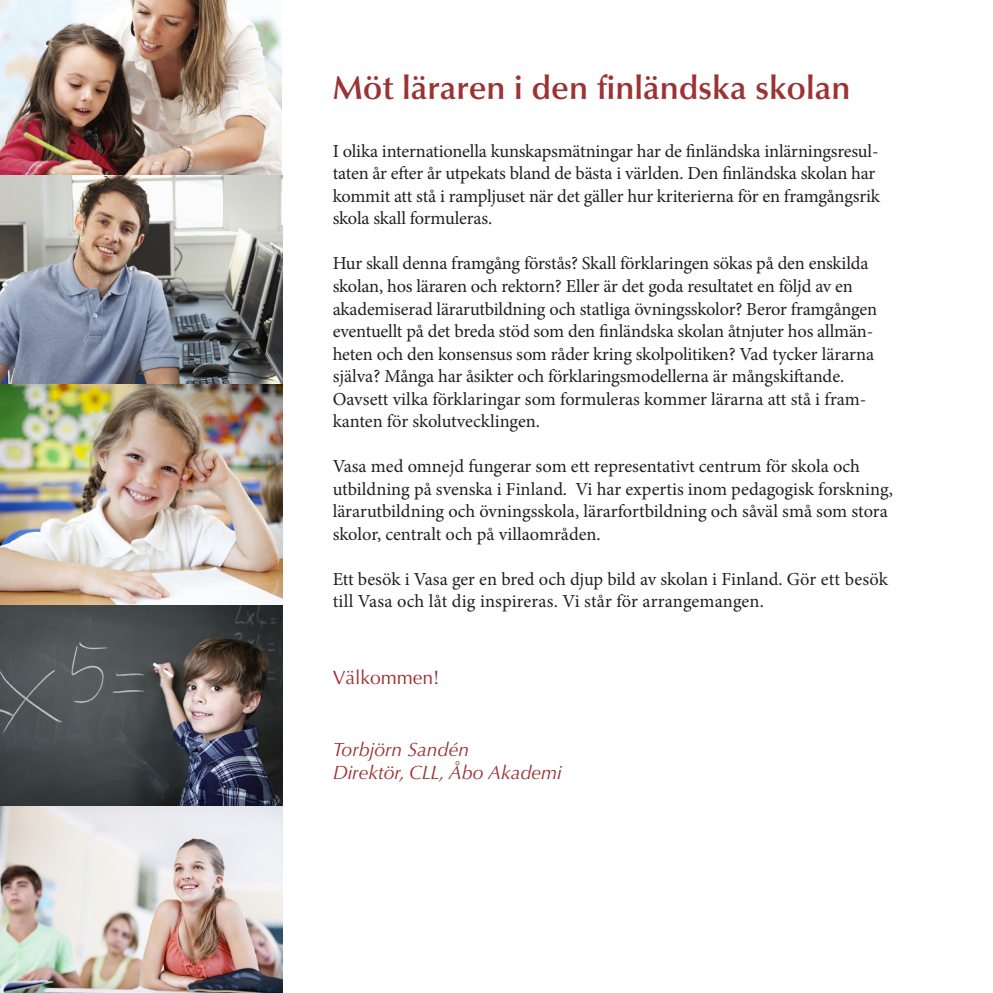
<style>
.page{position:relative;width:993px;height:993px;background:#fff}
.page>*{position:absolute;margin:0;border:0;box-sizing:border-box;transform-origin:0 0}
.Kursnamn{font:600 33.25px "Optima";color:#9b3233}
.t1{font:italic 19.25px "Optima";color:#9b3233}
.Kolumnrubrik{font:19.25px "Optima";color:#9b3233}
.t2{font:18.38px/22.6px "Minion Pro";letter-spacing:-.01em;color:#231f20}
</style>
<div class="page">
<img style="left:0;top:175px;width:283px;height:817px">
<img style="left:0;top:0;width:281px;height:186px">
<p class="Kursnamn" style="left:332px;top:68px;width:519px">Möt läraren i den finländska skolan</p>
<p class="t2" style="left:332px;top:140px;width:548px">I olika internationella kunskapsmätningar har de finländska inlärningsresul&shy;taten år efter år utpekats bland de bästa i världen. Den finländska skolan har kommit att stå i rampljuset när det gäller hur kriterierna för en framgångsrik skola skall formuleras.</p>
<p class="t2" style="left:332px;top:252px;width:537px">Hur skall denna framgång förstås? Skall förklaringen sökas på den enskilda skolan, hos läraren och rektorn? Eller är det goda resultatet en följd av en</p>
<p class="t2" style="left:332px;top:297px;width:546px">akademiserad lärarutbildning och statliga övningsskolor? Beror framgången eventuellt på det breda stöd som den finländska skolan åtnjuter hos allmän&shy;heten och den konsensus som råder kring skolpolitiken? Vad tycker lärarna själva? Många har åsikter och förklaringsmodellerna är mångskiftande.</p>
<p class="t2" style="left:332px;top:387px;width:535px">Oavsett vilka förklaringar som formuleras kommer lärarna att stå i fram&shy;kanten för skolutvecklingen.</p>
<p class="t2" style="left:332px;top:455px;width:561px">Vasa med omnejd fungerar som ett representativt centrum för skola och utbildning på svenska i Finland. Vi har expertis inom pedagogisk forskning, lärarutbildning och övningsskola, lärarfortbildning och såväl små som stora skolor, centralt och på villaområden.</p>
<p class="t2" style="left:332px;top:567px;width:556px">Ett besök i Vasa ger en bred och djup bild av skolan i Finland. Gör ett besök till Vasa och låt dig inspireras. Vi står för arrangemangen.</p>
<p class="Kolumnrubrik" style="left:332px;top:665px;width:108px">Välkommen!</p>
<p class="t1" style="left:332px;top:737px;width:138px">Torbjörn Sandén</p>
<p class="t1" style="left:332px;top:761px;width:230px">Direktör, CLL, Åbo Akademi</p>
</div>
